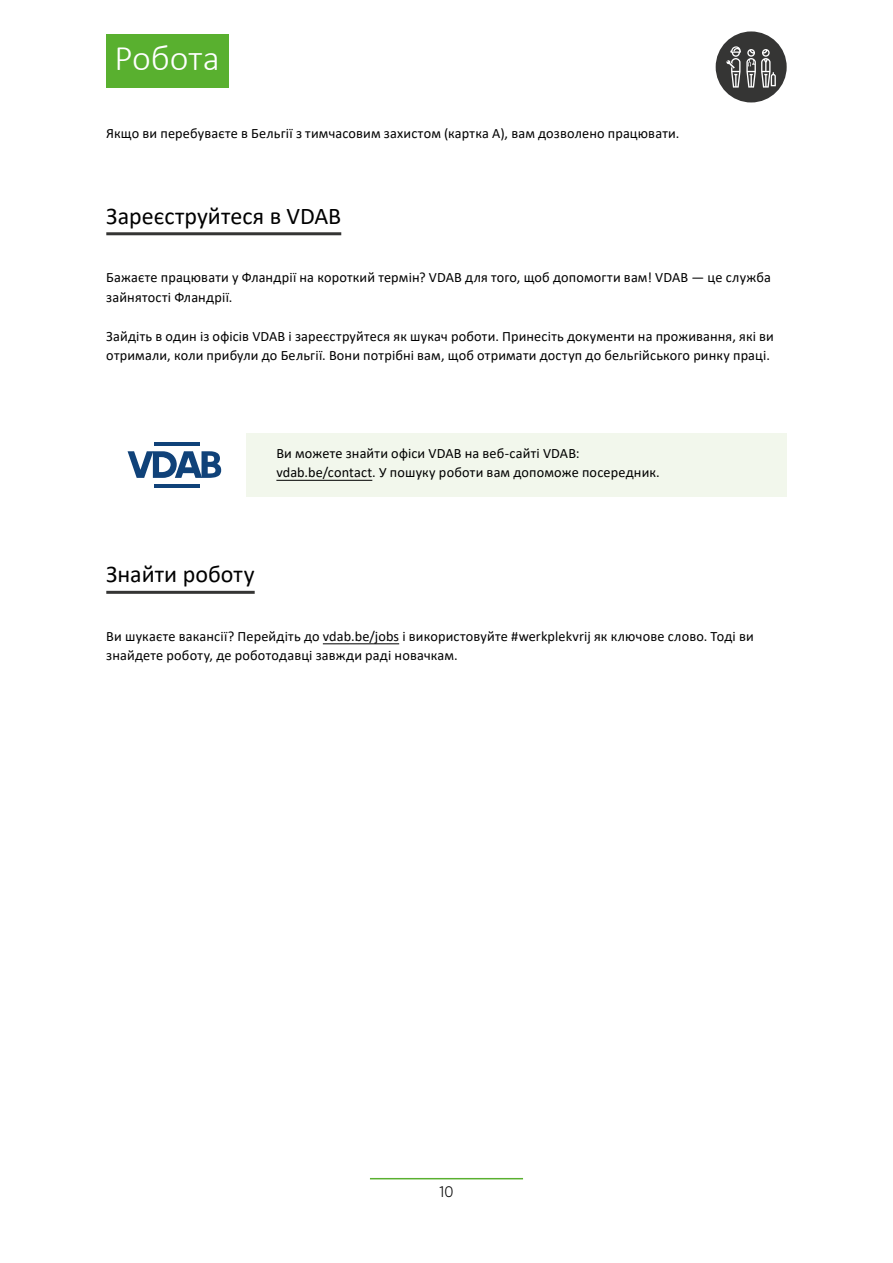
<style>
.page{position:relative;width:893px;height:1263px;background:#fff}
.page>*{position:absolute;margin:0;border:0;box-sizing:border-box;transform-origin:0 0}
.t1{font:300 36px "Calibri";color:#fff}
.t2{font:24px "Calibri";color:#000}
.t3{font:300 16.5px "Flanders Art Sans";color:#000}
.t4{font:14.25px/19.5px "Calibri";letter-spacing:.01em;color:#000}
</style>
<div class="page">
<hr style="left:370px;top:1178px;width:153px;height:1px;background:#59b02f">
<div style="left:247px;top:433px;width:540px;height:63px;background:#f2f7ec"></div>
<div style="left:106px;top:34px;width:122px;height:53px;background:#59b02f"></div>
<hr style="left:106px;top:232px;width:235px;height:3px;background:#353534">
<hr style="left:276px;top:480px;width:96px;height:1px;background:#000">
<hr style="left:106px;top:591px;width:149px;height:3px;background:#353534">
<hr style="left:323px;top:643px;width:76px;height:1px;background:#000">
<div style="left:716px;top:31px;width:71px;height:71px;background:#353534;border-radius:50%"></div>
<svg style="left:726px;top:46px;width:50px;height:42px"></svg>
<svg style="left:128px;top:451px;width:93px;height:27px"></svg>
<hr style="left:154px;top:484px;width:45px;height:3px;background:#104279">
<hr style="left:154px;top:442px;width:45px;height:3px;background:#104279">
<h1 class="t1" style="left:114px;top:35px;width:107px">Робота</h1>
<p class="t4" style="left:106px;top:123px;width:575px">Якщо ви перебуваєте в Бельгії з тимчасовим захистом (картка А), вам дозволено працювати.</p>
<h2 class="t2" style="left:106px;top:199px;width:236px">Зареєструйтеся в VDAB</h2>
<p class="t4" style="left:106px;top:267px;width:666px">Бажаєте працювати у Фландрії на короткий термін? VDAB для того, щоб допомогти вам! VDAB — це служба зайнятості Фландрії.</p>
<p class="t4" style="left:106px;top:326px;width:669px">Зайдіть в один із офісів VDAB і зареєструйтеся як шукач роботи. Принесіть документи на проживання, які ви отримали, коли прибули до Бельгії. Вони потрібні вам, щоб отримати доступ до бельгійського ринку праці.</p>
<p class="t4" style="left:276px;top:443px;width:385px">Ви можете знайти офіси VDAB на веб-сайті VDAB: vdab.be/contact. У пошуку роботи вам допоможе посередник.</p>
<h2 class="t2" style="left:106px;top:558px;width:150px">Знайти роботу</h2>
<p class="t4" style="left:106px;top:626px;width:649px">Ви шукаєте вакансії? Перейдіть до vdab.be/jobs і використовуйте #werkplekvrij як ключове слово. Тоді ви знайдете роботу, де роботодавці завжди раді новачкам.</p>
<p class="t3" style="left:439px;top:1182px;width:16px">10</p>
</div>
